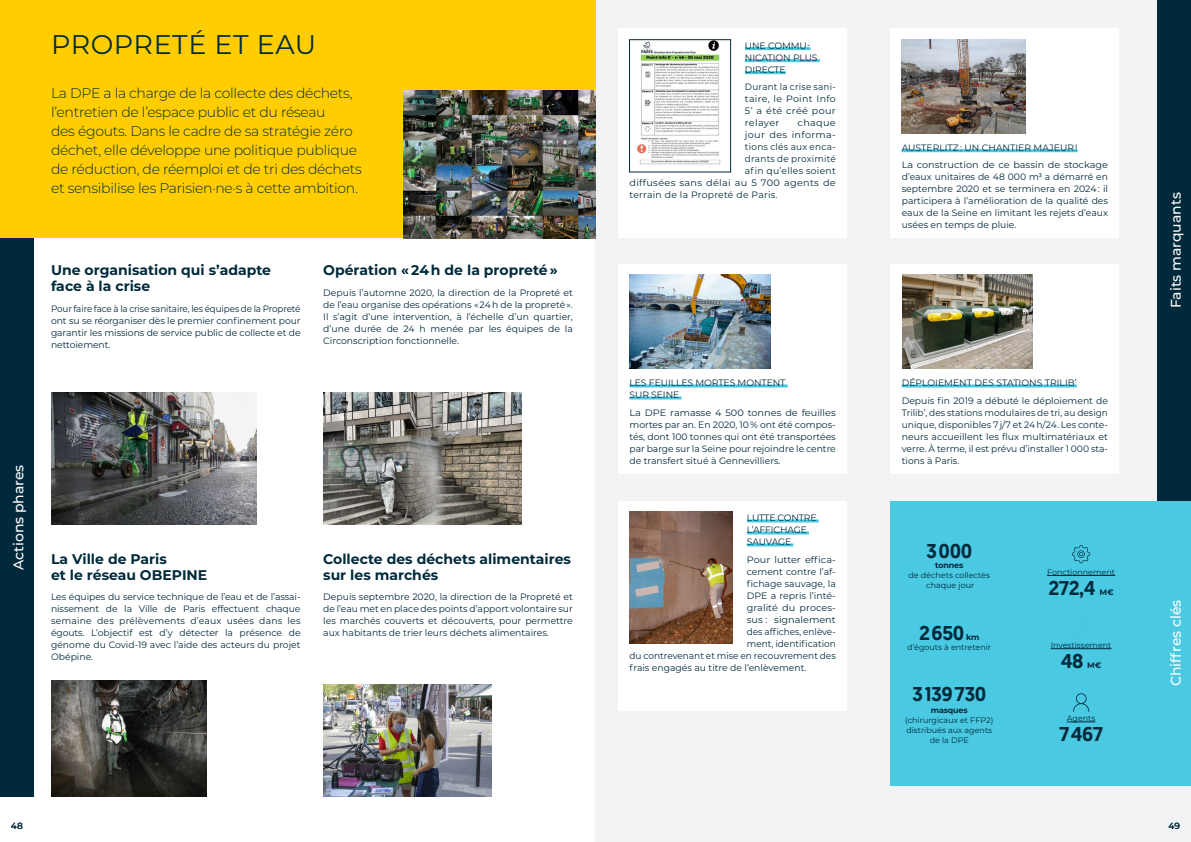
<style>
.page{position:relative;width:1191px;height:842px;background:#fff}
.page>*{position:absolute;margin:0;border:0;box-sizing:border-box;transform-origin:0 0}
.t1{font:27px "Montserrat";letter-spacing:.02em;color:#002a3b}
.t2{font:500 20px "Geomanist";letter-spacing:-.02em;color:#002a3b}
.t3{font:300 14px/19px "Montserrat";letter-spacing:-.02em;color:#002a3b}
.t4{font:700 14px/16px "Montserrat";color:#002a3b}
.t5{font:500 14px "Montserrat";color:#fff}
.t6{font:9.2px/12px "Montserrat";color:#002a3b;text-align:justify}
.t7{font:9.2px/12px "Montserrat";color:#002a3b;text-align:justify;scale:1.05 1}
.t8{font:9.2px/12px "Montserrat";color:#002a3b;text-align:justify;scale:.95 1}
.t9{font:9.2px "Montserrat";letter-spacing:.03em;color:#002a3b;scale:1.05 1}
.t10{font:9.2px "Montserrat";letter-spacing:.03em;color:#002a3b}
.t11{font:9.2px "Montserrat";letter-spacing:.03em;color:#002a3b;scale:.96 1}
.t12{font:9.2px/12px "Montserrat";letter-spacing:-.02em;color:#002a3b}
.t13{font:9.2px "Montserrat";color:#002a3b;scale:.96 1}
.t14{font:500 9px "Montserrat";color:#002a3b}
.t15{font:8px/10px "Montserrat";color:#002a3b;text-align:center}
.t16{font:700 8px "Montserrat";letter-spacing:-.02em;color:#002a3b}
</style>
<div class="page">
<div style="left:595px;top:0;width:596px;height:842px;background:#f1f3f4"></div>
<div style="left:0;top:0;width:595px;height:238px;background:#ffcd00"></div>
<div style="left:1157px;top:0;width:34px;height:561px;background:#002a3b"></div>
<div style="left:0;top:238px;width:34px;height:559px;background:#002a3b"></div>
<div style="left:890px;top:501px;width:301px;height:284px;background:#4ac9e3"></div>
<img style="left:51px;top:680px;width:155px;height:117px">
<img style="left:51px;top:393px;width:205px;height:131px">
<img style="left:323px;top:393px;width:198px;height:131px">
<img style="left:323px;top:684px;width:168px;height:113px">
<div style="left:618px;top:28px;width:229px;height:210px;background:#fff"></div>
<hr style="left:745px;top:47px;width:65px;height:3px;background:#4ac9e3">
<hr style="left:745px;top:59px;width:75px;height:3px;background:#4ac9e3">
<hr style="left:745px;top:71px;width:40px;height:3px;background:#4ac9e3">
<div style="left:618px;top:501px;width:229px;height:209px;background:#fff"></div>
<hr style="left:747px;top:519px;width:71px;height:3px;background:#4ac9e3">
<hr style="left:747px;top:531px;width:62px;height:3px;background:#4ac9e3">
<hr style="left:747px;top:543px;width:46px;height:3px;background:#4ac9e3">
<div style="left:890px;top:28px;width:229px;height:210px;background:#fff"></div>
<hr style="left:901px;top:149px;width:176px;height:3px;background:#4ac9e3">
<div style="left:890px;top:264px;width:229px;height:209px;background:#fff"></div>
<hr style="left:901px;top:384px;width:175px;height:3px;background:#4ac9e3">
<div style="left:618px;top:264px;width:229px;height:209px;background:#fff"></div>
<hr style="left:629px;top:384px;width:158px;height:3px;background:#4ac9e3">
<hr style="left:629px;top:396px;width:52px;height:3px;background:#4ac9e3">
<img style="left:902px;top:275px;width:130px;height:94px">
<img style="left:629px;top:275px;width:141px;height:94px">
<img style="left:637px;top:42px;width:84px;height:123px">
<img style="left:901px;top:40px;width:125px;height:93px">
<img style="left:629px;top:511px;width:103px;height:132px">
<img style="left:403px;top:90px;width:192px;height:148px">
<hr style="left:1047px;top:575px;width:68px;height:1px;background:#002a3b">
<hr style="left:1050px;top:648px;width:61px;height:1px;background:#002a3b">
<svg style="left:1066px;top:722px;width:29px;height:1px"></svg>
<svg style="left:1072px;top:545px;width:18px;height:18px"></svg>
<svg style="left:1073px;top:693px;width:16px;height:19px"></svg>
<h1 class="t1" style="left:51px;top:26px;width:267px">PROPRETÉ ET EAU</h1>
<p class="t3" style="left:51px;top:83px;width:312px">La DPE a la charge de la collecte des déchets, l’entretien de l’espace public et du réseau<br>des égouts. Dans le cadre de sa stratégie zéro déchet, elle développe une politique publique de réduction, de réemploi et de tri des déchets et sensibilise les Parisien·ne·s à cette ambition.</p>
<h3 class="t4" style="left:51px;top:262px;width:221px">Une organisation qui s’adapte face à la crise</h3>
<p class="t8" style="left:51px;top:302px;width:264px">Pour faire face à la crise sanitaire, les équipes de la Propreté ont su se réorganiser dès le premier confinement pour garantir les missions de service public de collecte et de nettoiement.</p>
<h3 class="t4" style="left:323px;top:262px;width:236px">Opération « 24 h de la propreté »</h3>
<p class="t6" style="left:323px;top:286px;width:251px">Depuis l’automne 2020, la direction de la Propreté et de l’eau organise des opérations « 24 h de la propreté ».<br>Il s’agit d’une intervention, à l’échelle d’un quartier, d’une durée de 24 h menée par les équipes de la Circonscription fonctionnelle.</p>
<h3 class="t5" style="left:9px;top:570px;width:107px;rotate:-90deg">Actions phares</h3>
<h3 class="t4" style="left:51px;top:550px;width:158px">La Ville de Paris<br>et le réseau OBEPINE</h3>
<p class="t6" style="left:51px;top:590px;width:251px">Les équipes du service technique de l’eau et de l’assai&shy;nissement de la Ville de Paris effectuent chaque semaine des prélèvements d’eaux usées dans les égouts. L’objectif est d’y détecter la présence de génome du Covid-19 avec l’aide des acteurs du projet Obépine.</p>
<h3 class="t4" style="left:323px;top:550px;width:249px">Collecte des déchets alimentaires sur les marchés</h3>
<p class="t6" style="left:323px;top:590px;width:251px">Depuis septembre 2020, la direction de la Propreté et de l’eau met en place des points d’apport volontaire sur les marchés couverts et découverts, pour permettre aux habitants de trier leurs déchets alimentaires.</p>
<p class="t6" style="left:745px;top:39px;width:74px;text-align:left">UNE COMMU-<br>NICATION PLUS<br>DIRECTE</p>
<p class="t8" style="left:745px;top:81px;width:97px">Durant la crise sani&shy;taire, le Point Info 5’ a été créé pour relayer</p>
<p class="t7" style="left:797px;top:117px;width:38px">chaque</p>
<p class="t9" style="left:745px;top:129px;width:88px">jour des informa-</p>
<p class="t11" style="left:745px;top:141px;width:96px">tions clés aux enca-</p>
<p class="t11" style="left:745px;top:153px;width:96px">drants de proximité</p>
<p class="t10" style="left:745px;top:165px;width:92px">afin qu’elles soient</p>
<p class="t9" style="left:629px;top:177px;width:198px">diffusées sans délai au 5 700 agents de</p>
<p class="t10" style="left:629px;top:189px;width:150px">terrain de la Propreté de Paris.</p>
<p class="t6" style="left:629px;top:376px;width:157px">LES FEUILLES MORTES MONTENT<br>SUR SEINE</p>
<p class="t7" style="left:629px;top:406px;width:198px">La DPE ramasse 4 500 tonnes de feuilles mortes par an. En 2020, 10 % ont été compos&shy;tés, dont 100 tonnes qui ont été transportées par barge sur la Seine pour rejoindre le centre de transfert situé à Gennevilliers.</p>
<p class="t12" style="left:747px;top:511px;width:71px">LUTTE CONTRE<br>L’AFFICHAGE<br>SAUVAGE</p>
<p class="t7" style="left:747px;top:553px;width:86px">Pour lutter effica-</p>
<p class="t6" style="left:747px;top:565px;width:90px">cement contre l’af-</p>
<p class="t6" style="left:747px;top:577px;width:90px">fichage sauvage, la</p>
<p class="t6" style="left:747px;top:589px;width:90px">DPE a repris l’inté-</p>
<p class="t7" style="left:747px;top:601px;width:86px">gralité du proces-</p>
<p class="t7" style="left:747px;top:613px;width:86px">sus : signalement</p>
<p class="t13" style="left:747px;top:625px;width:94px">des affiches, enlève-</p>
<p class="t6" style="left:747px;top:637px;width:90px">ment, identification</p>
<p class="t6" style="left:629px;top:649px;width:208px">du contrevenant et mise en recouvrement des</p>
<p class="t6" style="left:629px;top:661px;width:178px">frais engagés au titre de l’enlèvement.</p>
<p class="t6" style="left:901px;top:138px;width:208px;line-height:17.7px">AUSTERLITZ : UN CHANTIER MAJEUR !<br>La construction de ce bassin de stockage</p>
<p class="t6" style="left:901px;top:171px;width:208px">d’eaux unitaires de 48 000 m<sup>3</sup> a démarré en septembre 2020 et se terminera en 2024 : il participera à l’amélioration de la qualité des eaux de la Seine en limitant les rejets d’eaux usées en temps de pluie.</p>
<p class="t6" style="left:901px;top:374px;width:208px;line-height:17.7px">DÉPLOIEMENT DES STATIONS TRILIB’<br>Depuis fin 2019 a débuté le déploiement de</p>
<p class="t6" style="left:901px;top:406px;width:208px">Trilib’, des stations modulaires de tri, au design unique, disponibles 7 j/7 et 24 h/24. Les conte&shy;neurs accueillent les flux multimatériaux et verre. À terme, il est prévu d’installer 1 000 sta&shy;tions à Paris.</p>
<h2 class="t2" style="left:926px;top:538px;width:48px">3000</h2>
<p class="t16" style="left:935px;top:560px;width:30px">tonnes</p>
<p class="t15" style="left:908px;top:570px;width:83px">de déchets collectés chaque jour</p>
<h2 class="t2" style="left:919px;top:619px;width:47px">2650</h2>
<p class="t16" style="left:966px;top:631px;width:15px">km</p>
<p class="t15" style="left:907px;top:641px;width:85px">d’égouts à entretenir</p>
<h2 class="t2" style="left:912px;top:680px;width:76px">3139730</h2>
<p class="t16" style="left:930px;top:704px;width:38px">masques</p>
<p class="t15" style="left:905px;top:714px;width:90px">(chirurgicaux et FFP2) distribués aux agents de la DPE</p>
<p class="t15" style="left:1047px;top:566px;width:70px">Fonctionnement</p>
<h2 class="t2" style="left:1048px;top:574px;width:48px">272,4</h2>
<p class="t16" style="left:1099px;top:586px;width:16px">M€</p>
<p class="t15" style="left:1050px;top:640px;width:62px">Investissement</p>
<h2 class="t2" style="left:1061px;top:647px;width:24px">48</h2>
<p class="t16" style="left:1087px;top:659px;width:16px">M€</p>
<p class="t15" style="left:1066px;top:713px;width:30px">Agents</p>
<h2 class="t2" style="left:1059px;top:721px;width:46px">7467</h2>
<h3 class="t5" style="left:1166px;top:308px;width:117px;rotate:-90deg">Faits marquants</h3>
<h3 class="t5" style="left:1166px;top:686px;width:88px;rotate:-90deg">Chiffres clés</h3>
<p class="t14" style="left:11px;top:819px;width:13px">48</p>
<p class="t14" style="left:1168px;top:819px;width:13px">49</p>
</div>
